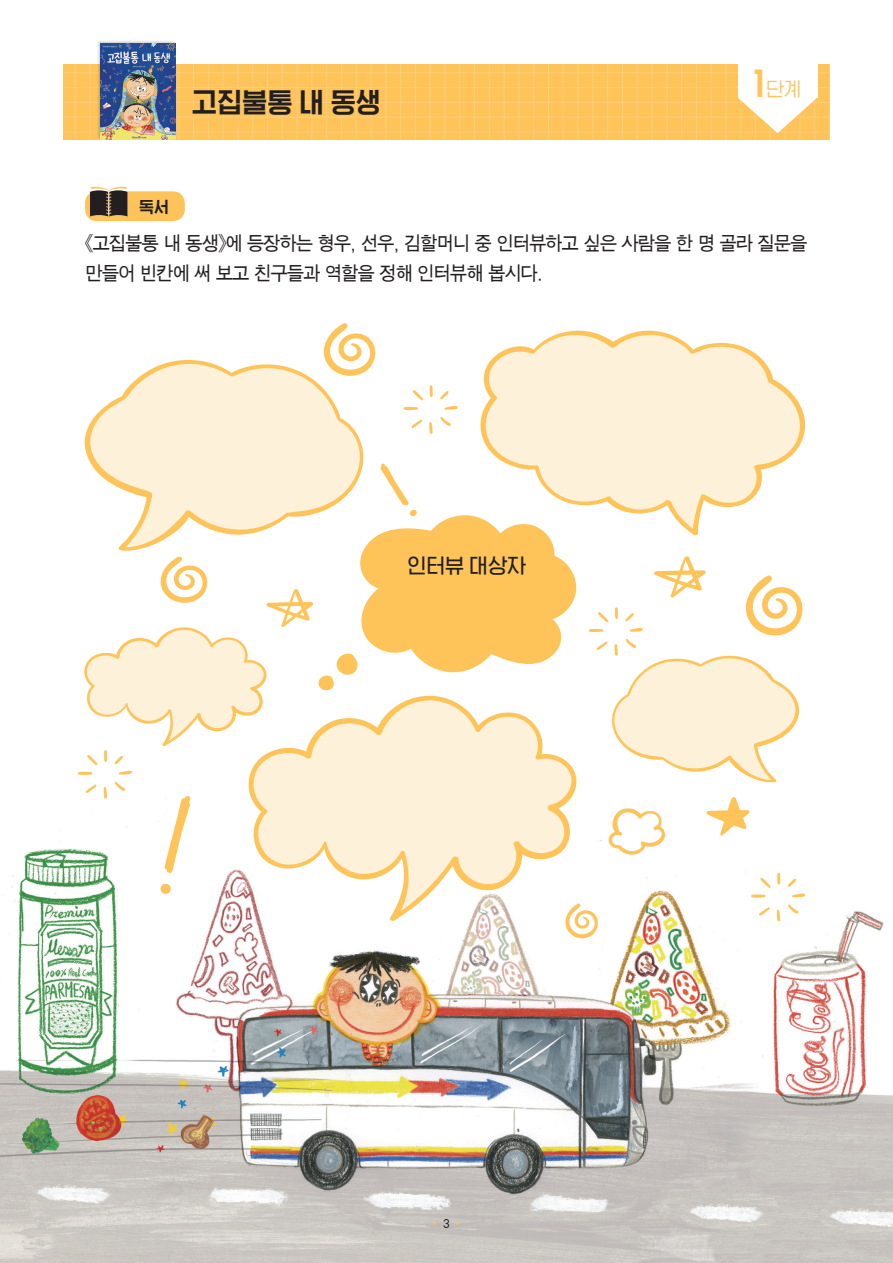
<style>
.page{position:relative;width:893px;height:1263px;background:#fff}
.page>*{position:absolute;margin:0;border:0;box-sizing:border-box;transform-origin:0 0}
.본문_파란상자{font:28.5px "HGG Gothicssi P80 g";color:#231f20}
.문제-소{font:21px "HGG Gothicssi P60 g";color:#231f20}
.t1{font:19.65px "HGG Gothicssi P40 g";color:#fec459}
.본문_파란상자-2{font:19.5px/30px "SMJ Gothic 10 Pro";letter-spacing:-.1em;color:#231f20;scale:.93 1}
.t2{font:16.5px "HGG Gothicssi P80 g";color:#231f20}
.본문_파란상자-3{font:12px "SMJ Gothic 10 Pro";color:#fec459;scale:.93 1}
.s1{font-family:"HGG Gothicssi P80 g";font-size:36px}
.s2{color:#231f20}
</style>
<div class="page">
<img style="left:0;top:782px;width:893px;height:481px">
<div style="left:85px;top:191px;width:100px;height:30px;background:#fec459;border-radius:12px"></div>
<svg style="left:90px;top:186px;width:38px;height:30px"></svg>
<div style="left:63px;top:65px;width:767px;height:75px;background:#fec459"></div>
<hr style="left:282px;top:65px;width:1px;height:75px;background:#fece7a">
<hr style="left:740px;top:65px;width:1px;height:75px;background:#fece7a">
<hr style="left:622px;top:65px;width:1px;height:75px;background:#fece7a">
<hr style="left:400px;top:65px;width:1px;height:75px;background:#fece7a">
<hr style="left:563px;top:65px;width:1px;height:75px;background:#fece7a">
<hr style="left:341px;top:65px;width:1px;height:75px;background:#fece7a">
<hr style="left:799px;top:65px;width:1px;height:75px;background:#fece7a">
<hr style="left:223px;top:65px;width:1px;height:75px;background:#fece7a">
<hr style="left:681px;top:65px;width:1px;height:75px;background:#fece7a">
<hr style="left:459px;top:65px;width:1px;height:75px;background:#fece7a">
<hr style="left:75px;top:65px;width:1px;height:75px;background:#fece7a">
<hr style="left:533px;top:65px;width:1px;height:75px;background:#fece7a">
<hr style="left:311px;top:65px;width:1px;height:75px;background:#fece7a">
<hr style="left:770px;top:65px;width:1px;height:75px;background:#fece7a">
<hr style="left:193px;top:65px;width:1px;height:75px;background:#fece7a">
<hr style="left:652px;top:65px;width:1px;height:75px;background:#fece7a">
<hr style="left:430px;top:65px;width:1px;height:75px;background:#fece7a">
<hr style="left:592px;top:65px;width:1px;height:75px;background:#fece7a">
<hr style="left:371px;top:65px;width:1px;height:75px;background:#fece7a">
<hr style="left:829px;top:65px;width:1px;height:75px;background:#fece7a">
<hr style="left:252px;top:65px;width:1px;height:75px;background:#fece7a">
<hr style="left:711px;top:65px;width:1px;height:75px;background:#fece7a">
<hr style="left:489px;top:65px;width:1px;height:75px;background:#fece7a">
<hr style="left:519px;top:65px;width:1px;height:75px;background:#fece7a">
<hr style="left:297px;top:65px;width:1px;height:75px;background:#fece7a">
<hr style="left:755px;top:65px;width:1px;height:75px;background:#fece7a">
<hr style="left:178px;top:65px;width:1px;height:75px;background:#fece7a">
<hr style="left:637px;top:65px;width:1px;height:75px;background:#fece7a">
<hr style="left:415px;top:65px;width:1px;height:75px;background:#fece7a">
<hr style="left:578px;top:65px;width:1px;height:75px;background:#fece7a">
<hr style="left:356px;top:65px;width:1px;height:75px;background:#fece7a">
<hr style="left:814px;top:65px;width:1px;height:75px;background:#fece7a">
<hr style="left:238px;top:65px;width:1px;height:75px;background:#fece7a">
<hr style="left:696px;top:65px;width:1px;height:75px;background:#fece7a">
<hr style="left:474px;top:65px;width:1px;height:75px;background:#fece7a">
<hr style="left:90px;top:65px;width:1px;height:75px;background:#fece7a">
<hr style="left:548px;top:65px;width:1px;height:75px;background:#fece7a">
<hr style="left:326px;top:65px;width:1px;height:75px;background:#fece7a">
<hr style="left:785px;top:65px;width:1px;height:75px;background:#fece7a">
<hr style="left:208px;top:65px;width:1px;height:75px;background:#fece7a">
<hr style="left:666px;top:65px;width:1px;height:75px;background:#fece7a">
<hr style="left:445px;top:65px;width:1px;height:75px;background:#fece7a">
<hr style="left:607px;top:65px;width:1px;height:75px;background:#fece7a">
<hr style="left:385px;top:65px;width:1px;height:75px;background:#fece7a">
<hr style="left:267px;top:65px;width:1px;height:75px;background:#fece7a">
<hr style="left:726px;top:65px;width:1px;height:75px;background:#fece7a">
<hr style="left:504px;top:65px;width:1px;height:75px;background:#fece7a">
<hr style="left:63px;top:117px;width:767px;height:1px;background:#fece7a">
<hr style="left:63px;top:87px;width:767px;height:1px;background:#fece7a">
<hr style="left:63px;top:131px;width:767px;height:1px;background:#fece7a">
<hr style="left:63px;top:72px;width:767px;height:1px;background:#fece7a">
<hr style="left:63px;top:102px;width:767px;height:1px;background:#fece7a">
<svg style="left:738px;top:98px;width:79px;height:35px"></svg>
<div style="left:738px;top:27px;width:79px;height:71px;background:#fff"></div>
<div style="left:97px;top:40px;width:79px;height:100px;background:#231f20;opacity:.2"></div>
<img style="left:101px;top:44px;width:75px;height:96px">
<svg style="left:84px;top:360px;width:126px;height:102px"></svg>
<svg style="left:90px;top:363px;width:274px;height:99px;fill:#fef1d9"></svg>
<svg style="left:480px;top:330px;width:326px;height:206px"></svg>
<svg style="left:482px;top:335px;width:321px;height:194px;fill:#fef1d9"></svg>
<svg style="left:608px;top:806px;width:58px;height:49px"></svg>
<svg style="left:246px;top:775px;width:333px;height:147px"></svg>
<svg style="left:249px;top:775px;width:325px;height:136px;fill:#fef1d9"></svg>
<svg style="left:706px;top:797px;width:44px;height:39px"></svg>
<svg style="left:318px;top:323px;width:58px;height:57px"></svg>
<svg style="left:562px;top:903px;width:38px;height:38px"></svg>
<svg style="left:589px;top:556px;width:214px;height:226px"></svg>
<svg style="left:792px;top:893px;width:13px;height:4px"></svg>
<svg style="left:787px;top:878px;width:9px;height:9px"></svg>
<svg style="left:787px;top:904px;width:12px;height:10px"></svg>
<svg style="left:751px;top:894px;width:15px;height:4px"></svg>
<svg style="left:759px;top:906px;width:11px;height:10px"></svg>
<svg style="left:777px;top:909px;width:3px;height:13px"></svg>
<svg style="left:777px;top:872px;width:3px;height:13px"></svg>
<svg style="left:760px;top:877px;width:11px;height:11px"></svg>
<svg style="left:114px;top:781px;width:12px;height:10px"></svg>
<svg style="left:86px;top:784px;width:11px;height:9px"></svg>
<svg style="left:104px;top:786px;width:3px;height:13px"></svg>
<svg style="left:444px;top:406px;width:14px;height:4px"></svg>
<svg style="left:440px;top:391px;width:9px;height:9px"></svg>
<svg style="left:440px;top:417px;width:11px;height:9px"></svg>
<svg style="left:403px;top:407px;width:15px;height:3px"></svg>
<svg style="left:411px;top:419px;width:12px;height:9px"></svg>
<svg style="left:429px;top:422px;width:4px;height:12px"></svg>
<svg style="left:430px;top:385px;width:3px;height:12px"></svg>
<svg style="left:412px;top:390px;width:11px;height:11px"></svg>
<svg style="left:160px;top:884px;width:11px;height:10px"></svg>
<svg style="left:164px;top:795px;width:27px;height:79px"></svg>
<svg style="left:78px;top:462px;width:501px;height:313px"></svg>
<p class="본문_파란상자" style="left:192px;top:86px;width:191px">고집불통 내 동생</p>
<p class="t1" style="left:754px;top:78px;width:49px"><span class="s1">1</span>단계</p>
<p class="t2" style="left:139px;top:197px;width:31px">독서</p>
<p class="본문_파란상자-2" style="left:85px;top:229px;width:779px">《고집불통 내 동생》에 등장하는 형우, 선우, 김할머니 중 인터뷰하고 싶은 사람을 한 명 골라 질문을 만들어 빈칸에 써 보고 친구들과 역할을 정해 인터뷰해 봅시다.</p>
<p class="문제-소" style="left:407px;top:554px;width:120px">인터뷰 대상자</p>
<p class="본문_파란상자-3" style="left:429px;top:1217px;width:38px">• <span class="s2">3</span> •</p>
</div>
